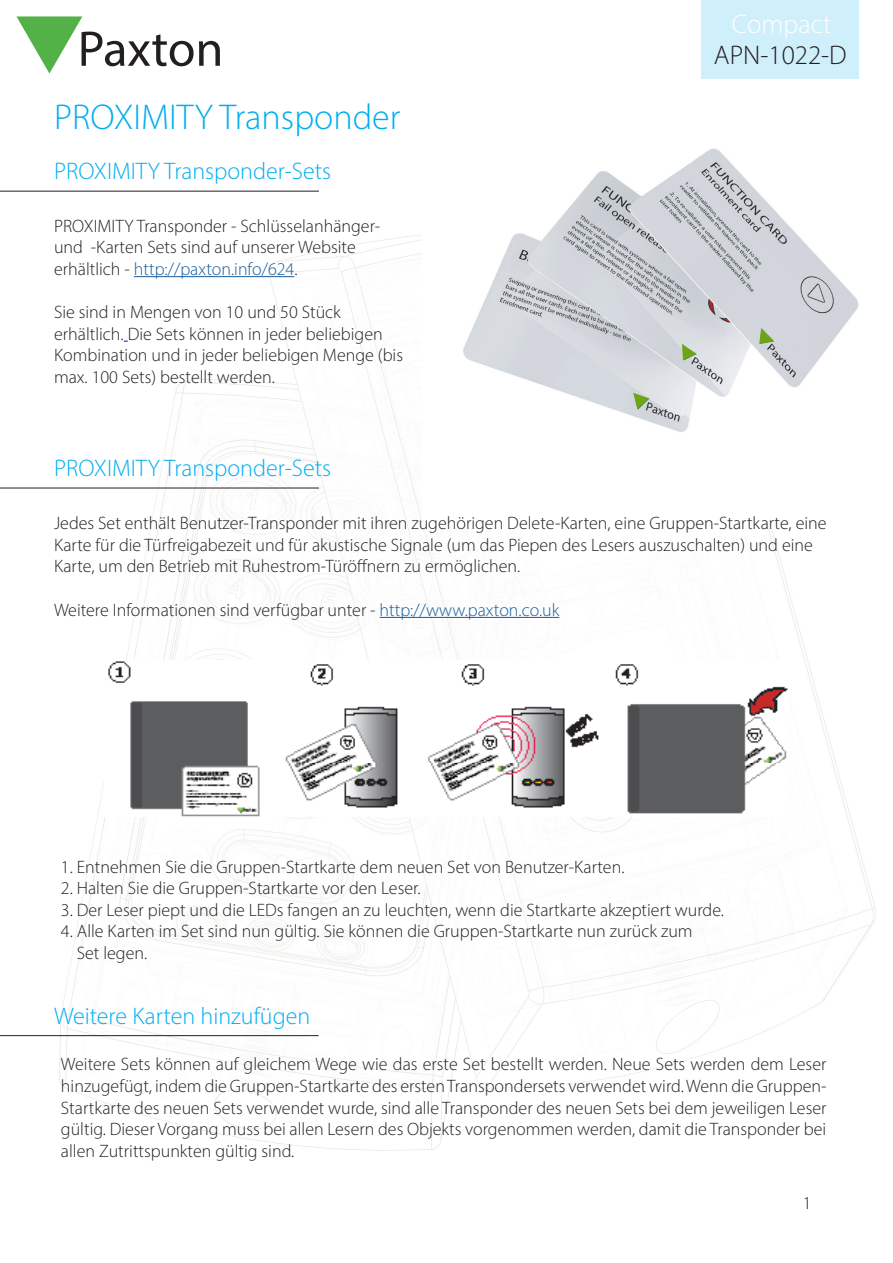
<style>
.page{position:relative;width:893px;height:1263px;background:#fff}
.page>*{position:absolute;margin:0;border:0;box-sizing:border-box;transform-origin:0 0}
.AN_Title{font:300 36px "Myriad Pro";color:#00aeef}
.AN_Title-2{font:300 27px "Myriad Pro";color:#231f20}
.AN_Title-3{font:300 27px "Myriad Pro";color:#fff}
.Section_title{font:300 24px "Myriad Pro";color:#00aeef}
.Text{font:300 18px/21.6px "Myriad Pro";color:#231f20;text-align:justify}
.Text_-_colours{font:300 18px/21.6px "Myriad Pro";color:#231f20}
.s1{color:#175d9e}
</style>
<div class="page">
<svg style="left:16px;top:16px;width:204px;height:58px"></svg>
<img style="left:0;top:190px;width:876px;height:961px">
<img style="left:422px;top:60px;width:454px;height:468px">
<svg style="left:759px;top:328px;width:14px;height:16px"></svg>
<svg style="left:682px;top:344px;width:14px;height:16px"></svg>
<svg style="left:633px;top:393px;width:16px;height:16px"></svg>
<hr style="left:0;top:191px;width:319px;height:1px;background:#231f20">
<hr style="left:0;top:488px;width:319px;height:1px;background:#231f20">
<hr style="left:0;top:1035px;width:319px;height:1px;background:#231f20">
<hr style="left:134px;top:276px;width:160px;height:1px;background:#175d9e">
<hr style="left:380px;top:617px;width:179px;height:1px;background:#175d9e">
<div style="left:702px;top:0;width:157px;height:79px;background:#cfeffb"></div>
<img style="left:105px;top:661px;width:683px;height:156px">
<p class="AN_Title-3" style="left:732px;top:8px;width:101px">Compact</p>
<p class="AN_Title" style="left:54px;top:96px;width:348px">PROXIMITY Transponder</p>
<p class="Section_title" style="left:54px;top:157px;width:279px">PROXIMITY Transponder-Sets</p>
<p class="Text_-_colours" style="left:54px;top:215px;width:328px">PROXIMITY Transponder - Schlüsselanhänger&shy;und -Karten Sets sind auf unserer Website erhältlich - <span class="s1">http://paxton.info/624</span>.</p>
<p class="Text_-_colours" style="left:54px;top:301px;width:351px">Sie sind in Mengen von 10 und 50 Stück erhältlich. Die Sets können in jeder beliebigen Kombination und in jeder beliebigen Menge (bis max. 100 Sets) bestellt werden.</p>
<p class="Section_title" style="left:54px;top:454px;width:279px">PROXIMITY Transponder-Sets</p>
<p class="AN_Title-2" style="left:714px;top:39px;width:134px">APN-1022-D</p>
<p class="Text_-_colours" style="left:54px;top:512px;width:774px">Jedes Set enthält Benutzer-Transponder mit ihren zugehörigen Delete-Karten, eine Gruppen-Startkarte, eine<br>Karte für die Türfreigabezeit und für akustische Signale (um das Piepen des Lesers auszuschalten) und eine<br>Karte, um den Betrieb mit Ruhestrom-Türöffnern zu ermöglichen.</p>
<p class="Text_-_colours" style="left:54px;top:599px;width:507px">Weitere Informationen sind verfügbar unter - <span class="s1">http://www.paxton.co.uk</span></p>
<p class="Text" style="left:61px;top:855px;width:565px">1. Entnehmen Sie die Gruppen-Startkarte dem neuen Set von Benutzer-Karten.</p>
<p class="Text" style="left:61px;top:877px;width:361px">2. Halten Sie die Gruppen-Startkarte vor den Leser.</p>
<p class="Text" style="left:61px;top:899px;width:665px">3. Der Leser piept und die LEDs fangen an zu leuchten, wenn die Startkarte akzeptiert wurde.</p>
<p class="Text" style="left:61px;top:920px;width:633px">4. Alle Karten im Set sind nun gültig. Sie können die Gruppen-Startkarte nun zurück zum</p>
<p class="Text" style="left:77px;top:942px;width:72px">Set legen.</p>
<p class="Section_title" style="left:54px;top:1002px;width:258px">Weitere Karten hinzufügen</p>
<p class="Text" style="left:61px;top:1053px;width:767px">Weitere Sets können auf gleichem Wege wie das erste Set bestellt werden. Neue Sets werden dem Leser hinzugefügt, indem die Gruppen-Startkarte des ersten Transpondersets verwendet wird. Wenn die Gruppen-Startkarte des neuen Sets verwendet wurde, sind alle Transponder des neuen Sets bei dem jeweiligen Leser gültig. Dieser Vorgang muss bei allen Lesern des Objekts vorgenommen werden, damit die Transponder bei allen Zutrittspunkten gültig sind.</p>
<p class="Text" style="left:803px;top:1192px;width:10px">1</p>
</div>
